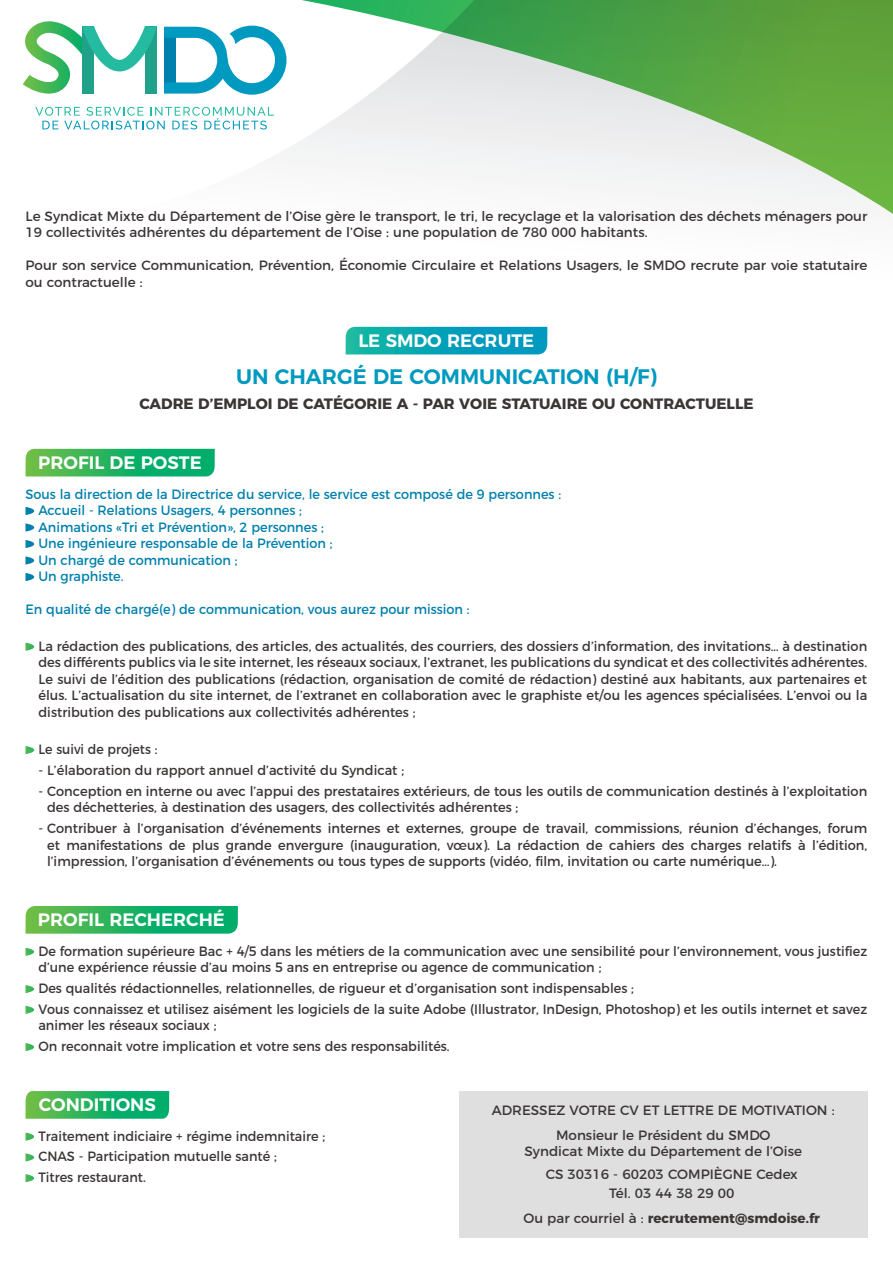
<style>
.page{position:relative;width:893px;height:1263px;background:#fff}
.page>*{position:absolute;margin:0;border:0;box-sizing:border-box;transform-origin:0 0}
.t1{font:600 21px "Montserrat";color:#0099bf}
.t2{font:600 18px "Montserrat";color:#fff}
.t3{font:700 15px "Montserrat";color:#3b3635}
.t4{font:13.5px/16.5px "Montserrat";color:#3b3635;text-align:justify;scale:.96 1}
.t5{font:13.5px/16.5px "Montserrat";color:#3b3635;scale:.95 1}
.t6{font:13.5px/16.5px "Montserrat";color:#3b3635}
.t7{font:13.5px "Montserrat";color:#0080ac;scale:.95 1}
.t8{font:700 13.5px "Montserrat";color:#3b3635}
.t9{font:13.5px "Montserrat";color:#3b3635;scale:.93 1}
.s1{font-weight:400}
</style>
<div class="page">
<svg style="left:23px;top:21px;width:87px;height:73px"></svg>
<svg style="left:35px;top:107px;width:75px;height:22px"></svg>
<svg style="left:110px;top:0;width:783px;height:214px"></svg>
<svg style="left:26px;top:1132px;width:8px;height:9px"></svg>
<svg style="left:26px;top:1153px;width:8px;height:8px"></svg>
<svg style="left:26px;top:1174px;width:8px;height:8px"></svg>
<svg style="left:26px;top:1091px;width:143px;height:28px;background:#28b361"></svg>
<svg style="left:26px;top:906px;width:212px;height:28px;background:#28b361"></svg>
<svg style="left:26px;top:948px;width:8px;height:8px"></svg>
<svg style="left:26px;top:985px;width:8px;height:8px"></svg>
<svg style="left:26px;top:1006px;width:8px;height:8px"></svg>
<svg style="left:26px;top:1043px;width:8px;height:8px"></svg>
<div style="left:459px;top:1091px;width:408px;height:146px;background:#dfdfdf"></div>
<svg style="left:346px;top:327px;width:201px;height:27px;background:#06a3b5"></svg>
<svg style="left:26px;top:449px;width:189px;height:27px;background:#26b35f"></svg>
<svg style="left:26px;top:643px;width:8px;height:8px"></svg>
<svg style="left:26px;top:746px;width:8px;height:8px"></svg>
<svg style="left:26px;top:507px;width:8px;height:8px"></svg>
<svg style="left:26px;top:523px;width:8px;height:9px"></svg>
<svg style="left:26px;top:540px;width:8px;height:8px"></svg>
<svg style="left:26px;top:556px;width:8px;height:9px"></svg>
<svg style="left:26px;top:573px;width:8px;height:8px"></svg>
<p class="t6" style="left:26px;top:207px;width:843px">Le Syndicat Mixte du Département de l’Oise gère le transport, le tri, le recyclage et la valorisation des déchets ménagers pour<br>19 collectivités adhérentes du département de l’Oise : une population de 780 000 habitants.</p>
<p class="t6" style="left:26px;top:256px;width:843px">Pour son service Communication, Prévention, Économie Circulaire et Relations Usagers, le SMDO recrute par voie statutaire ou contractuelle :</p>
<p class="t2" style="left:358px;top:326px;width:177px">LE SMDO RECRUTE</p>
<p class="t1" style="left:236px;top:359px;width:422px">UN CHARGÉ DE COMMUNICATION (H/F)</p>
<p class="t3" style="left:139px;top:391px;width:616px">CADRE D’EMPLOI DE CATÉGORIE A - PAR VOIE STATUAIRE OU CONTRACTUELLE</p>
<p class="t2" style="left:38px;top:448px;width:165px">PROFIL DE POSTE</p>
<p class="t7" style="left:26px;top:483px;width:565px">Sous la direction de la Directrice du service, le service est composé de 9 personnes :</p>
<p class="t7" style="left:38px;top:499px;width:279px">Accueil - Relations Usagers, 4 personnes ;</p>
<p class="t7" style="left:38px;top:516px;width:302px">Animations «Tri et Prévention», 2 personnes ;</p>
<p class="t7" style="left:38px;top:532px;width:311px">Une ingénieure responsable de la Prévention ;</p>
<p class="t7" style="left:38px;top:549px;width:211px">Un chargé de communication ;</p>
<p class="t7" style="left:38px;top:565px;width:91px">Un graphiste.</p>
<p class="t7" style="left:26px;top:598px;width:469px">En qualité de chargé(e) de communication, vous aurez pour mission :</p>
<p class="t4" style="left:38px;top:637px;width:865px">La rédaction des publications, des articles, des actualités, des courriers, des dossiers d’information, des invitations… à destination des différents publics via le site internet, les réseaux sociaux, l’extranet, les publications du syndicat et des collectivités adhérentes.<br>Le suivi de l’édition des publications (rédaction, organisation de comité de rédaction) destiné aux habitants, aux partenaires et élus. L’actualisation du site internet, de l’extranet en collaboration avec le graphiste et/ou les agences spécialisées. L’envoi ou la distribution des publications aux collectivités adhérentes ;</p>
<p class="t9" style="left:38px;top:738px;width:129px">Le suivi de projets :</p>
<p class="t4" style="left:38px;top:761px;width:383px">- L’élaboration du rapport annuel d’activité du Syndicat ;</p>
<p class="t4" style="left:47px;top:781px;width:856px;text-indent:-9px">- Conception en interne ou avec l’appui des prestataires extérieurs, de tous les outils de communication destinés à l’exploitation des déchetteries, à destination des usagers, des collectivités adhérentes ;</p>
<p class="t4" style="left:47px;top:819px;width:856px;text-indent:-9px">- Contribuer à l’organisation d’événements internes et externes, groupe de travail, commissions, réunion d’échanges, forum et manifestations de plus grande envergure (inauguration, vœux). La rédaction de cahiers des charges relatifs à l’édition, l’impression, l’organisation d’événements ou tous types de supports (vidéo, film, invitation ou carte numérique…).</p>
<p class="t2" style="left:38px;top:905px;width:188px">PROFIL RECHERCHÉ</p>
<p class="t5" style="left:38px;top:942px;width:874px">De formation supérieure Bac + 4/5 dans les métiers de la communication avec une sensibilité pour l’environnement, vous justifiez d’une expérience réussie d’au moins 5 ans en entreprise ou agence de communication ;</p>
<p class="t5" style="left:38px;top:979px;width:628px">Des qualités rédactionnelles, relationnelles, de rigueur et d’organisation sont indispensables ;</p>
<p class="t5" style="left:38px;top:1000px;width:874px">Vous connaissez et utilisez aisément les logiciels de la suite Adobe (Illustrator, InDesign, Photoshop) et les outils internet et savez animer les réseaux sociaux ;</p>
<p class="t5" style="left:38px;top:1037px;width:434px">On reconnait votre implication et votre sens des responsabilités.</p>
<p class="t2" style="left:39px;top:1090px;width:119px">CONDITIONS</p>
<p class="t5" style="left:38px;top:1126px;width:303px">Traitement indiciaire + régime indemnitaire ;</p>
<p class="t5" style="left:38px;top:1147px;width:253px">CNAS - Participation mutuelle santé ;</p>
<p class="t5" style="left:38px;top:1168px;width:115px">Titres restaurant.</p>
<p class="t6" style="left:492px;top:1100px;width:344px">ADRESSEZ VOTRE CV ET LETTRE DE MOTIVATION :</p>
<p class="t6" style="left:524px;top:1125px;width:279px;text-align:center">Monsieur le Président du SMDO<br>Syndicat Mixte du Département de l’Oise</p>
<p class="t6" style="left:546px;top:1165px;width:253px">CS 30316 - 60203 COMPIÈGNE Cedex</p>
<p class="t6" style="left:609px;top:1183px;width:127px">Tél. 03 44 38 29 00</p>
<p class="t8" style="left:523px;top:1207px;width:298px"><span class="s1">Ou par courriel à :</span> recrutement@smdoise.fr</p>
</div>
